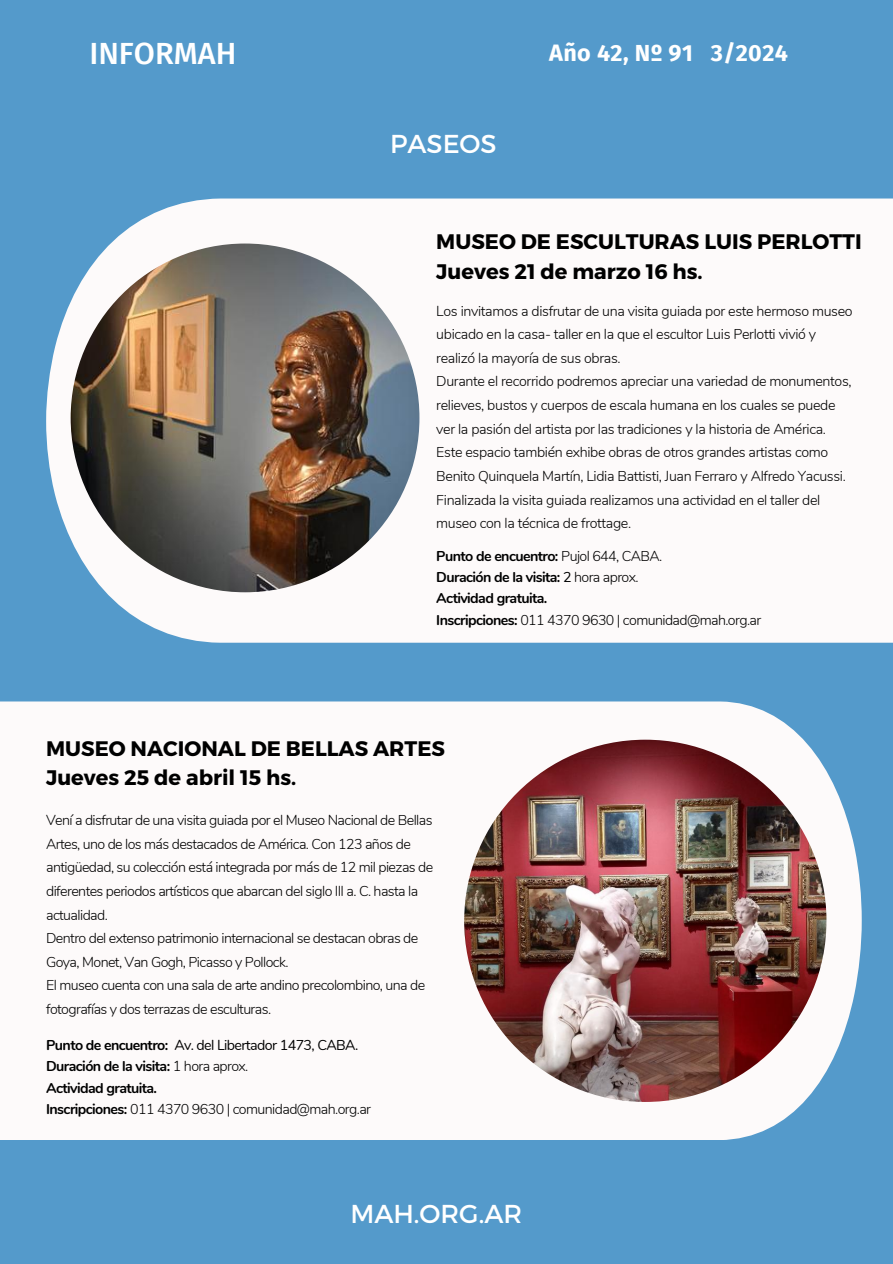
<style>
.page{position:relative;width:893px;height:1264px;background:#fff}
.page>*{position:absolute;margin:0;border:0;box-sizing:border-box;transform-origin:0 0}
.t1{font:500 30.6px "Fira Sans";color:#fff}
.t2{font:25.95px "Montserrat";color:#fff}
.t3{font:700 23.4px "Fira Sans";letter-spacing:.015em;color:#fff}
.t4{font:700 21px/29.2px "Montserrat";color:#000}
.t5{font:300 14.25px/23.7px "Nunito";letter-spacing:-.025em;color:#000}
.t6{font:700 14.25px/21.3px "Nunito";letter-spacing:-.04em;color:#000}
.s1{font-weight:300}
.s2{font-weight:400}
</style>
<div class="page">
<div style="left:0;top:0;width:892px;height:1263px;background:#549acb"></div>
<div style="left:46px;top:198px;width:846px;height:444px;background:#fdfafa"></div>
<img style="left:71px;top:243px;width:348px;height:349px;border-radius:50%">
<div style="left:0;top:701px;width:861px;height:439px;background:#fdfafa"></div>
<img style="left:464px;top:739px;width:362px;height:362px;border-radius:50%">
<h1 class="t1" style="left:89px;top:35px;width:148px">INFORMAH</h1>
<h3 class="t3" style="left:549px;top:39px;width:240px">Año 42, Nº 91 3/2024</h3>
<h2 class="t2" style="left:390px;top:126px;width:108px">PASEOS</h2>
<h3 class="t4" style="left:436px;top:226px;width:427px">MUSEO DE ESCULTURAS LUIS PERLOTTI<br>Jueves 21 de marzo 16 hs.</h3>
<p class="t5" style="left:436px;top:299px;width:418px">Los invitamos a disfrutar de una visita guiada por este hermoso museo ubicado en la casa- taller en la que el escultor Luis Perlotti vivió y realizó la mayoría de sus obras.<br>Durante el recorrido podremos apreciar una variedad de monumentos, relieves, bustos y cuerpos de escala humana en los cuales se puede ver la pasión del artista por las tradiciones y la historia de América.<br>Este espacio también exhibe obras de otros grandes artistas como Benito Quinquela Martín, Lidia Battisti, Juan Ferraro y Alfredo Yacussi.<br>Finalizada la visita guiada realizamos una actividad en el taller del museo con la técnica de frottage.</p>
<p class="t6" style="left:436px;top:545px;width:326px">Punto de encuentro: <span class="s1">Pujol 644, CABA.<br></span>Duración de la visita: <span class="s2">2</span> <span class="s1">hora aprox.<br></span>Actividad gratuita.<br>Inscripciones: <span class="s1">011 4370 9630 | comunidad@mah.org.ar</span></p>
<h3 class="t4" style="left:46px;top:732px;width:400px">MUSEO NACIONAL DE BELLAS ARTES<br>Jueves 25 de abril 15 hs.</h3>
<p class="t5" style="left:46px;top:808px;width:388px">Vení a disfrutar de una visita guiada por el Museo Nacional de Bellas Artes, uno de los más destacados de América. Con 123 años de antigüedad, su colección está integrada por más de 12 mil piezas de diferentes periodos artísticos que abarcan del siglo III a. C. hasta la actualidad.<br>Dentro del extenso patrimonio internacional se destacan obras de Goya, Monet, Van Gogh, Picasso y Pollock.<br>El museo cuenta con una sala de arte andino precolombino, una de fotografías y dos terrazas de esculturas.</p>
<p class="t6" style="left:46px;top:1034px;width:326px">Punto de encuentro: <span class="s2">Av. del Libertador 1473, CABA.<br></span>Duración de la visita: <span class="s1">1 hora aprox.<br></span>Actividad gratuita.<br>Inscripciones: <span class="s1">011 4370 9630 | comunidad@mah.org.ar</span></p>
<h2 class="t2" style="left:350px;top:1196px;width:173px">MAH.ORG.AR</h2>
</div>
